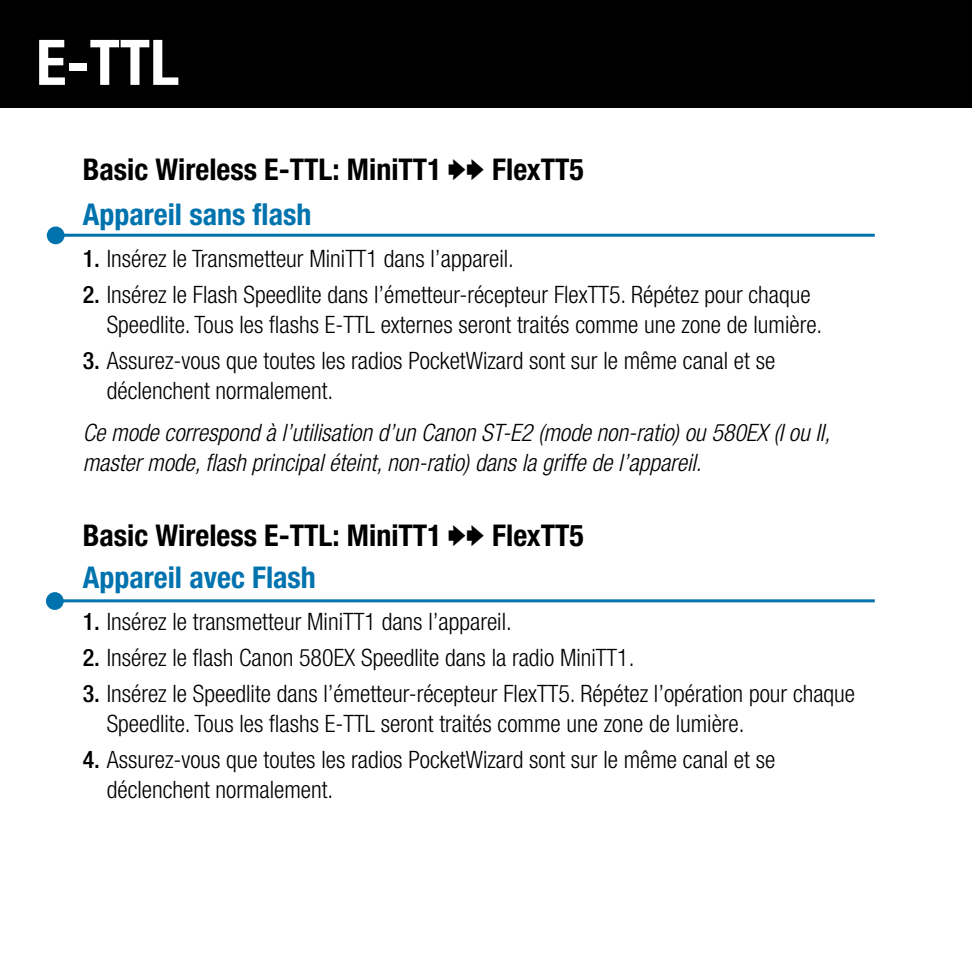
<style>
.page{position:relative;width:972px;height:972px;background:#fff}
.page>*{position:absolute;margin:0;border:0;box-sizing:border-box;transform-origin:0 0}
.t1{font:700 condensed 63px "Helvetica Neue";color:#fff}
.t2{font:700 condensed 30px/45px "Helvetica Neue";color:#000}
.t3{font:300 condensed 24px/30px "Helvetica Neue";color:#000}
.t4{font:italic 300 condensed 24px/30px "Helvetica Neue";color:#000}
.s1{font-family:"Altemus Pointers";font-weight:400;font-stretch:normal;font-size:21px}
.s2{color:#0073ae}
.s3{font-weight:500}
</style>
<div class="page">
<div style="left:0;top:0;width:972px;height:107px;background:#000"></div>
<div style="left:47px;top:227px;width:18px;height:17px;background:#0073ae;border-radius:50%"></div>
<hr style="left:59px;top:234px;width:816px;height:3px;background:#0073ae">
<div style="left:46px;top:592px;width:18px;height:18px;background:#0073ae;border-radius:50%"></div>
<hr style="left:58px;top:599px;width:817px;height:3px;background:#0073ae">
<h1 class="t1" style="left:36px;top:24px;width:145px">E-TTL</h1>
<p class="t2" style="left:83px;top:146px;width:503px">Basic Wireless E-TTL: MiniTT1 <span class="s1">OO</span> FlexTT5<br><span class="s2">Appareil sans flash</span></p>
<p class="t3" style="left:83px;top:243px;width:433px"><span class="s3">1.</span> Insérez le Transmetteur MiniTT1 dans l’appareil.</p>
<p class="t3" style="left:107px;top:279px;width:717px;text-indent:-24px"><span class="s3">2.</span> Insérez le Flash Speedlite dans l’émetteur-récepteur FlexTT5. Répétez pour chaque<br>Speedlite. Tous les flashs E-TTL externes seront traités comme une zone de lumière.</p>
<p class="t3" style="left:107px;top:345px;width:670px;text-indent:-24px"><span class="s3">3.</span> Assurez-vous que toutes les radios PocketWizard sont sur le même canal et se déclenchent normalement.</p>
<p class="t4" style="left:83px;top:417px;width:749px">Ce mode correspond à l’utilisation d’un Canon ST-E2 (mode non-ratio) ou 580EX (I ou II, master mode, flash principal éteint, non-ratio) dans la griffe de l’appareil.</p>
<p class="t2" style="left:83px;top:514px;width:503px;line-height:42px">Basic Wireless E-TTL: MiniTT1 <span class="s1">OO</span> FlexTT5<br><span class="s2">Appareil avec Flash</span></p>
<p class="t3" style="left:83px;top:606px;width:431px"><span class="s3">1.</span> Insérez le transmetteur MiniTT1 dans l’appareil.</p>
<p class="t3" style="left:83px;top:642px;width:553px"><span class="s3">2.</span> Insérez le flash Canon 580EX Speedlite dans la radio MiniTT1.</p>
<p class="t3" style="left:107px;top:678px;width:750px;text-indent:-24px"><span class="s3">3.</span> Insérez le Speedlite dans l’émetteur-récepteur FlexTT5. Répétez l’opération pour chaque<br>Speedlite. Tous les flashs E-TTL seront traités comme une zone de lumière.</p>
<p class="t3" style="left:107px;top:744px;width:670px;text-indent:-24px"><span class="s3">4.</span> Assurez-vous que toutes les radios PocketWizard sont sur le même canal et se déclenchent normalement.</p>
</div>
